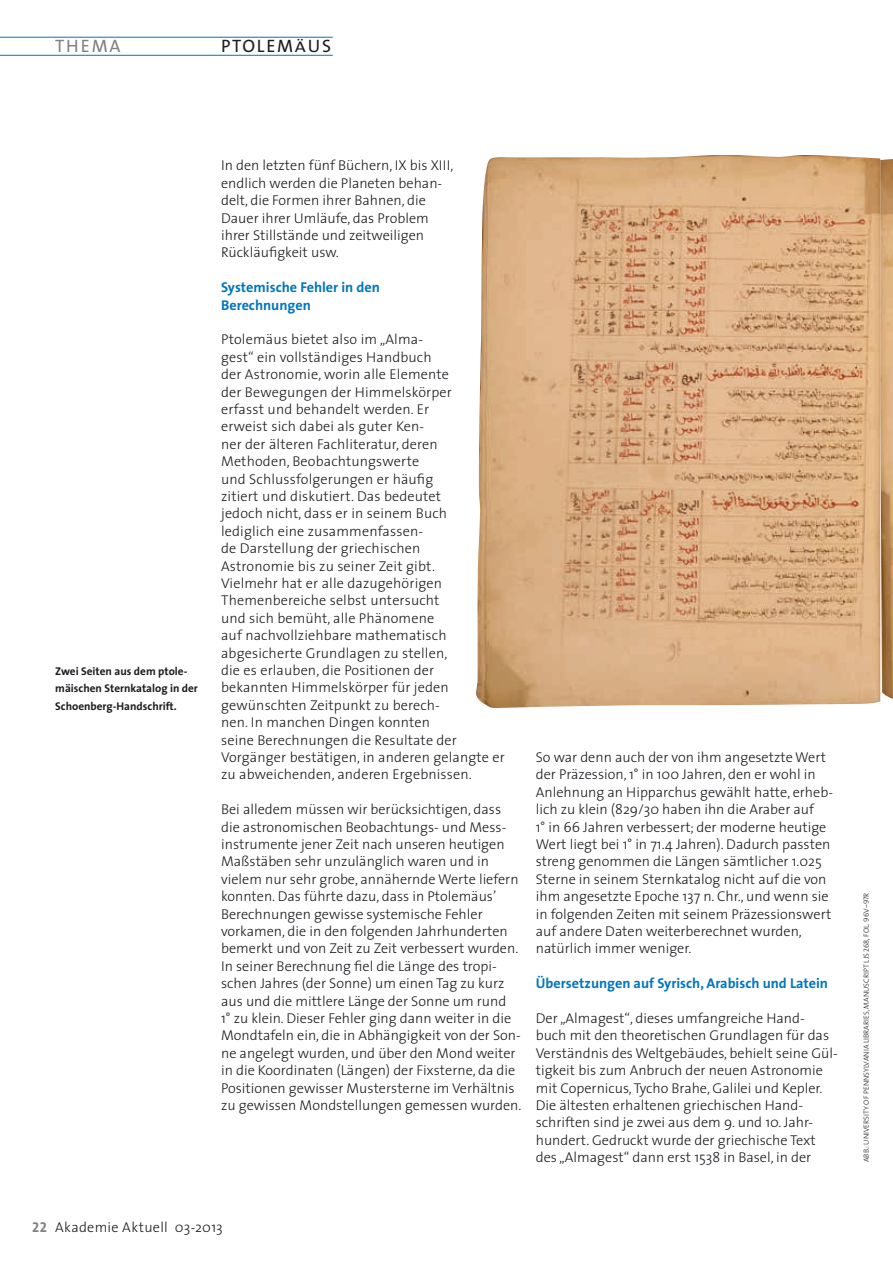
<style>
.page{position:relative;width:893px;height:1263px;background:#fff}
.page>*{position:absolute;margin:0;border:0;box-sizing:border-box;transform-origin:0 0}
.t1{font:18px "The Sans";letter-spacing:.1em;color:#1b1c20}
.t2{font:18px "The Sans";letter-spacing:.095em;color:#818084}
.t3{font:300 14.25px/17.4px "The Sans";color:#1b1c20}
.t4{font:700 14.25px/17.4px "The Sans";color:#0076be}
.t5{font:300 14.25px "The Sans";letter-spacing:.02em;color:#1b1c20}
.t6{font:700 11.25px/17.4px "The Sans";color:#1b1c20}
.t7{font:7.5px "The Sans Light Caps";color:#1b1c20}
.s1{font-size:15.45px}
.s2{font-family:"The Sans Bold Caps";font-weight:400;color:#818084}
</style>
<div class="page">
<hr style="left:0;top:55px;width:333px;height:1px;background:#0076be">
<hr style="left:0;top:37px;width:333px;height:1px;background:#0076be">
<img style="left:476px;top:155px;width:404px;height:553px">
<img style="left:880px;top:159px;width:13px;height:540px">
<p class="t2" style="left:55px;top:31px;width:67px">THEMA</p>
<p class="t1" style="left:221px;top:31px;width:112px">PTOLEM<span class="s1">Ä</span>US</p>
<p class="t6" style="left:55px;top:662px;width:144px">Zwei Seiten aus dem ptole&shy;mäischen Sternkatalog in der<br>Schoenberg-Handschrift.</p>
<p class="t3" style="left:221px;top:156px;width:234px">I n den letzten fünf Büchern, IX bis XIII, endlich werden die Planeten behan&shy;delt, die Formen ihrer Bahnen, die Dauer ihrer U mläufe, das Problem ihrer Stillstände und zeitweiligen Rückläufigkeit usw.</p>
<p class="t4" style="left:221px;top:278px;width:160px">Systemische Fehler in den<br>Berechnungen</p>
<p class="t3" style="left:221px;top:330px;width:285px">Ptolemäus bietet also im „Alma-<br>gest“ ein vollständiges Handbuch<br>der Astronomie, worin alle Elemente<br>der Bewegungen der Himmelskörper<br>erfasst und behandelt werden. Er<br>erweist sich dabei als guter Ken-<br>ner der älteren Fachliteratur, deren Methoden, Beobachtungswerte<br>und Schlussfolgerungen er häufig<br>zitiert und diskutiert. Das bedeutet<br>jedoch nicht, dass er in seinem Buch<br>lediglich eine zusammenfassen-<br>de Darstellung der griechischen<br>Astronomie bis zu seiner Zeit gibt.<br>Vielmehr hat er alle dazugehörigen Themenbereiche selbst untersucht<br>und sich bemüht, alle Phänomene<br>auf nachvollziehbare mathematisch abgesicherte Grundlagen zu stellen,<br>die es erlauben, die Positionen der bekannten Himmelskörper für jeden gewünschten Zeitpunkt zu berech-<br>nen. I n manchen Dingen konnten<br>seine Berechnungen die Resultate der Vorgänger bestätigen, in anderen gelangte er zu abweichenden, anderen Ergebnissen.</p>
<p class="t3" style="left:221px;top:800px;width:302px">Bei alledem müssen wir berücksichtigen, dass die astronomischen Beobachtungs- und Mess&shy;instrumente jener Zeit nach unseren heutigen Maßstäben sehr unzulänglich waren und in vielem nur sehr grobe, annähernde Werte liefern konnten. Das führte dazu, dass in Ptolemäus’ Berechnungen gewisse systemische Fehler vorkamen, die in den folgenden Jahrhunderten bemerkt und von Zeit zu Zeit verbessert wurden.<br>I n seiner Berechnung fiel die Länge des tropi&shy;schen Jahres (der Sonne) um einen Tag zu kurz aus und die mittlere Länge der Sonne um rund<br>1° zu klein. Dieser Fehler ging dann weiter in die Mondtafeln ein, die in Abhängigkeit von der Son&shy;ne angelegt wurden, und über den Mond weiter in die Koordinaten (Längen) der Fixsterne, da die Positionen gewisser Mustersterne im Verhältnis zu gewissen Mondstellungen gemessen wurden.</p>
<p class="t3" style="left:536px;top:748px;width:299px">So war denn auch der von ihm angesetzte Wert der Präzession, 1° in 100 Jahren, den er wohl in Anlehnung an Hipparchus gewählt hatte, erheb&shy;lich zu klein (829/30 haben ihn die Araber auf<br>1° in 66 Jahren verbessert; der moderne heutige Wert liegt bei 1° in 71.4 Jahren). Dadurch passten streng genommen die Längen sämtlicher 1.025<br>Sterne in seinem Sternkatalog nicht auf die von ihm angesetzte Epoche 137 n. Chr., und wenn sie in folgenden Zeiten mit seinem Präzessionswert auf andere Daten weiterberechnet wurden, natürlich immer weniger.</p>
<p class="t4" style="left:536px;top:974px;width:294px">Übersetzungen auf Syrisch, Arabisch und Latein</p>
<p class="t3" style="left:536px;top:1009px;width:303px">Der „Almagest“, dieses umfangreiche Hand&shy;buch mit den theoretischen Grundlagen für das Verständnis des Weltgebäudes, behielt seine Gül&shy;tigkeit bis zum Anbruch der neuen Astronomie mit Copernicus, Tycho Brahe, Galilei und Kepler.<br>Die ältesten erhaltenen griechischen Hand&shy;schriften sind je zwei aus dem 9. und 10. Jahr&shy;hundert. Gedruckt wurde der griechische Text des „Almagest“ dann erst 1538 in Basel, in der</p>
<p class="t5" style="left:32px;top:1215px;width:192px"><span class="s2">22</span> Akademie Aktuell 03-2013</p>
<p class="t7" style="left:860px;top:1162px;width:271px;rotate:-90deg">Abb.: U niversity of Pennsylvania Libraries, Manuscript LJS 268, fol. 96v–97r</p>
</div>
